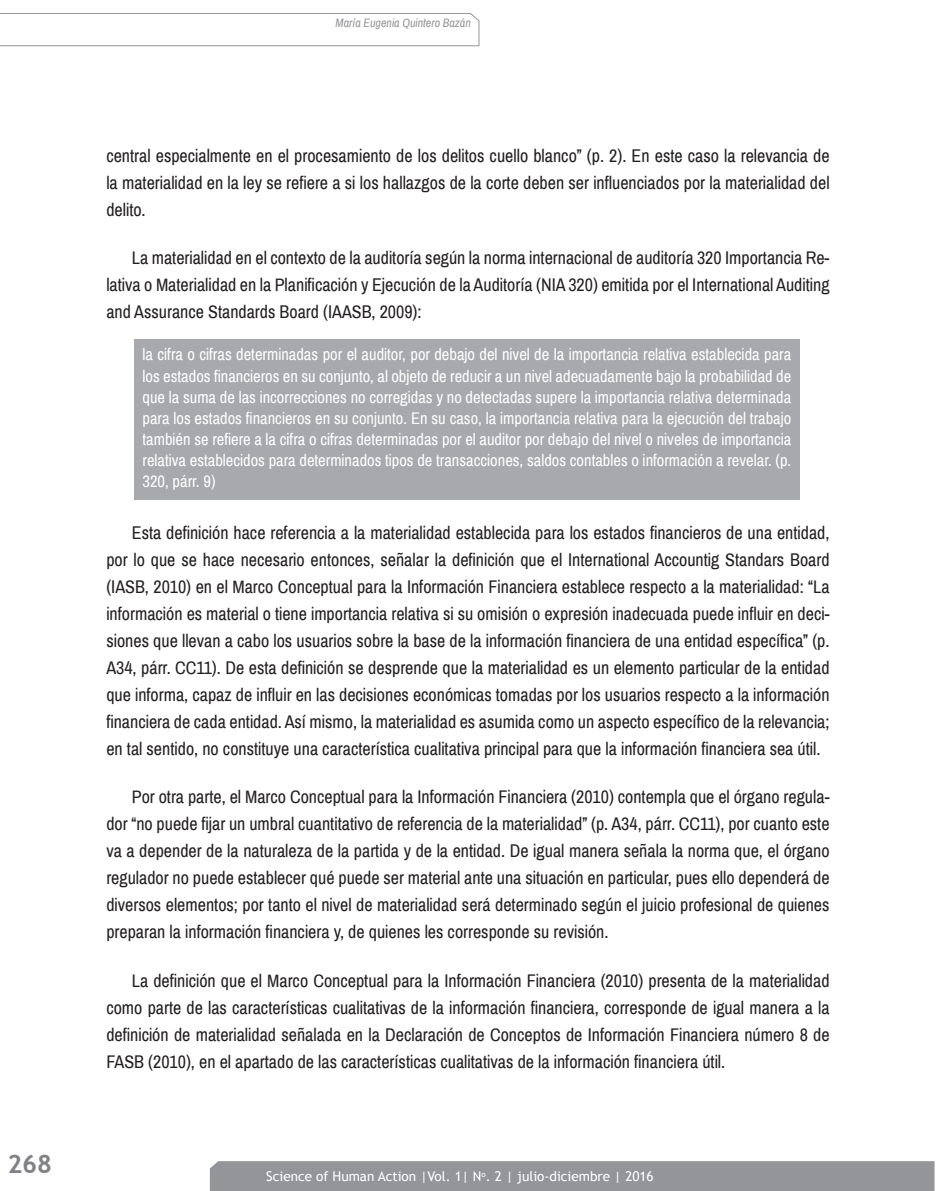
<style>
.page{position:relative;width:936px;height:1191px;background:#fff}
.page>*{position:absolute;margin:0;border:0;box-sizing:border-box;transform-origin:0 0}
.t1{font:700 25.5px "Trebuchet MS";color:#808285}
.t2{font:18px/27px "Archivo Narrow";color:#231f20;text-align:justify}
.t3{font:16.5px/21px "Archivo Narrow";color:#fff;text-align:justify}
.t4{font:13.5px "Trebuchet MS";color:#fff}
.t5{font:italic 12px "Archivo Narrow";color:#939598}
</style>
<div class="page">
<div style="left:210px;top:1161px;width:724px;height:30px;background:#939598"></div>
<svg style="left:0;top:13px;width:479px;height:33px"></svg>
<div style="left:134px;top:339px;width:665px;height:160px;background:#a8a9ad"></div>
<h1 class="t1" style="left:7px;top:1147px;width:46px">268</h1>
<p class="t5" style="left:335px;top:15px;width:137px">María Eugenia Quintero Bazán</p>
<p class="t2" style="left:106px;top:142px;width:724px">central especialmente en el procesamiento de los delitos cuello blanco” (p. 2). En este caso la relevancia de la materialidad en la ley se refiere a si los hallazgos de la corte deben ser influenciados por la materialidad del delito.</p>
<p class="t2" style="left:106px;top:245px;width:724px;text-indent:26px">La materialidad en el contexto de la auditoría según la norma internacional de auditoría 320 Importancia Re&shy;lativa o Materialidad en la Planificación y Ejecución de la Auditoría (NIA 320) emitida por el International Auditing and Assurance Standards Board (IAASB, 2009):</p>
<p class="t3" style="left:142px;top:344px;width:650px">la cifra o cifras determinadas por el auditor, por debajo del nivel de la importancia relativa establecida para los estados financieros en su conjunto, al objeto de reducir a un nivel adecuadamente bajo la probabilidad de que la suma de las incorrecciones no corregidas y no detectadas supere la importancia relativa determinada para los estados financieros en su conjunto. En su caso, la importancia relativa para la ejecución del trabajo también se refiere a la cifra o cifras determinadas por el auditor por debajo del nivel o niveles de importancia relativa establecidos para determinados tipos de transacciones, saldos contables o información a revelar. (p.<br>320, párr. 9)</p>
<p class="t2" style="left:106px;top:519px;width:724px;text-indent:26px">Esta definición hace referencia a la materialidad establecida para los estados financieros de una entidad, por lo que se hace necesario entonces, señalar la definición que el International Accountig Standars Board (IASB, 2010) en el Marco Conceptual para la Información Financiera establece respecto a la materialidad: “La información es material o tiene importancia relativa si su omisión o expresión inadecuada puede influir en deci&shy;siones que llevan a cabo los usuarios sobre la base de la información financiera de una entidad específica” (p.<br>A34, párr. CC11). De esta definición se desprende que la materialidad es un elemento particular de la entidad que informa, capaz de influir en las decisiones económicas tomadas por los usuarios respecto a la información financiera de cada entidad. Así mismo, la materialidad es asumida como un aspecto específico de la relevancia; en tal sentido, no constituye una característica cualitativa principal para que la información financiera sea útil.</p>
<p class="t2" style="left:106px;top:784px;width:724px;text-indent:26px">Por otra parte, el Marco Conceptual para la Información Financiera (2010) contempla que el órgano regula&shy;dor “no puede fijar un umbral cuantitativo de referencia de la materialidad” (p. A34, párr. CC11), por cuanto este va a depender de la naturaleza de la partida y de la entidad. De igual manera señala la norma que, el órgano regulador no puede establecer qué puede ser material ante una situación en particular, pues ello dependerá de diversos elementos; por tanto el nivel de materialidad será determinado según el juicio profesional de quienes preparan la información financiera y, de quienes les corresponde su revisión.</p>
<p class="t2" style="left:106px;top:967px;width:724px;text-indent:26px">La definición que el Marco Conceptual para la Información Financiera (2010) presenta de la materialidad como parte de las características cualitativas de la información financiera, corresponde de igual manera a la definición de materialidad señalada en la Declaración de Conceptos de Información Financiera número 8 de FASB (2010), en el apartado de las características cualitativas de la información financiera útil.</p>
<p class="t4" style="left:266px;top:1167px;width:389px">Science of Human Action |Vol. 1| N<sup>o</sup>. 2 | julio-diciembre | 2016</p>
</div>
